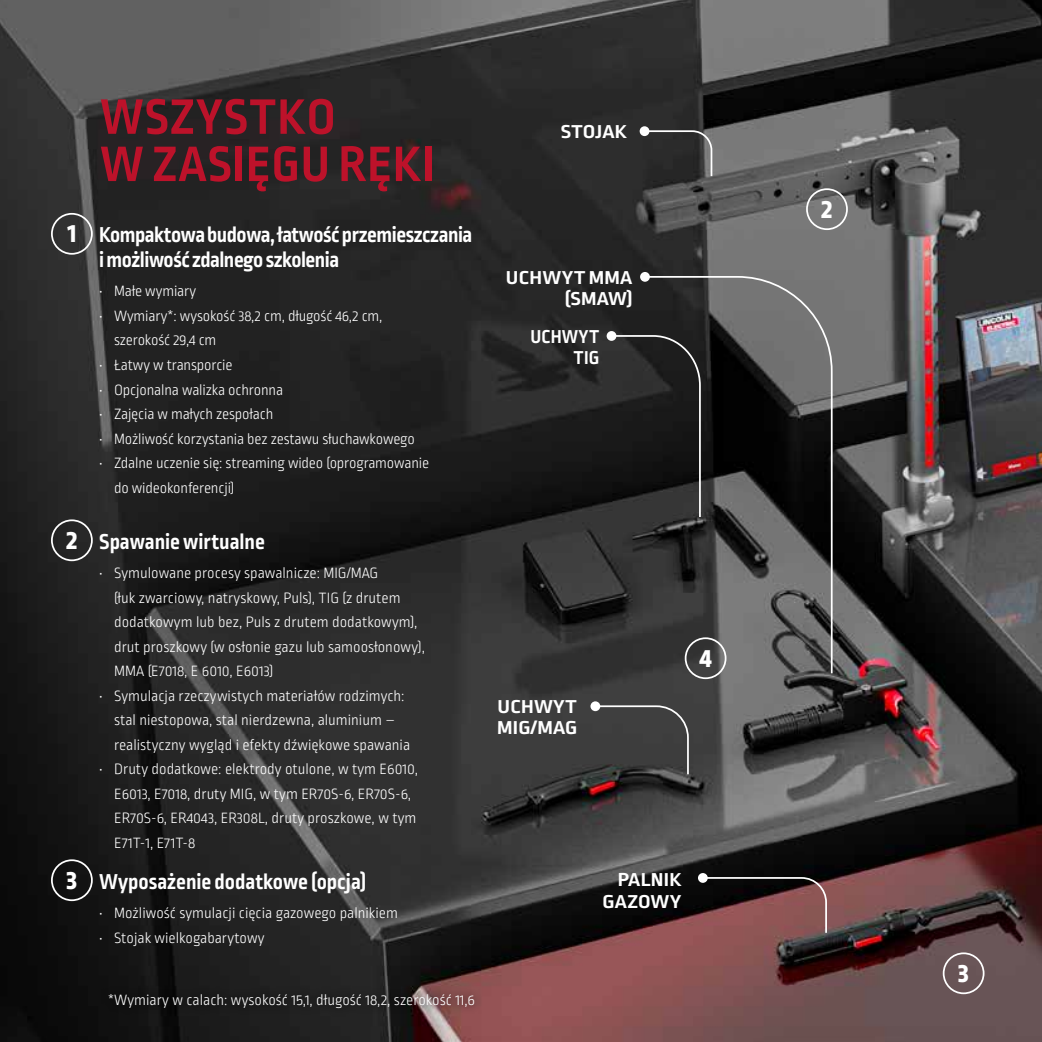
<style>
.page{position:relative;width:1042px;height:1042px;background:#fff}
.page>*{position:absolute;margin:0;border:0;box-sizing:border-box;transform-origin:0 0}
.t1{font:700 52.5px/47.2px "Ropa Sans Pro";letter-spacing:.02em;color:#bd122a}
.t2{font:800 28px "Ropa Sans Pro";color:#fff}
.t3{font:700 22.75px/24.5px "Ropa Sans Pro";letter-spacing:-.02em;color:#fff}
.t4{font:700 22.75px "Ropa Sans Pro";color:#fff}
.t5{font:700 19.78px/21.2px "Ropa Sans Pro";letter-spacing:.01em;color:#fff;text-align:right;scale:1.15 1}
.t6{font:700 19.78px/21.2px "Ropa Sans Pro";letter-spacing:.01em;color:#fff;text-align:right}
.t7{font:300 15.75px/24.5px "Ropa Sans Pro";color:#fff}
.s1{font-weight:800;font-size:28px}
</style>
<div class="page">
<img style="left:0;top:0;width:1042px;height:1042px">
<div style="left:685px;top:637px;width:41px;height:42px;border:2px solid #fff;border-radius:50%"></div>
<div style="left:943px;top:952px;width:41px;height:42px;border:2px solid #fff;border-radius:50%"></div>
<div style="left:51px;top:859px;width:42px;height:42px;border:2px solid #fff;border-radius:50%"></div>
<div style="left:51px;top:213px;width:42px;height:42px;border:2px solid #fff;border-radius:50%"></div>
<div style="left:806px;top:188px;width:42px;height:42px;border:2px solid #fff;border-radius:50%"></div>
<div style="left:51px;top:519px;width:42px;height:42px;border:2px solid #fff;border-radius:50%"></div>
<svg style="left:610px;top:334px;width:33px;height:185px;background:#232323"></svg>
<div style="left:606px;top:331px;width:10px;height:10px;background:#fff;border-radius:50%"></div>
<svg style="left:643px;top:275px;width:190px;height:400px;background:#414141"></svg>
<div style="left:640px;top:272px;width:10px;height:10px;background:#fff;border-radius:50%"></div>
<svg style="left:701px;top:876px;width:127px;height:58px;background:#674142"></svg>
<div style="left:698px;top:873px;width:10px;height:10px;background:#fff;border-radius:50%"></div>
<svg style="left:643px;top:129px;width:70px;height:49px;background:#3d3d3d"></svg>
<div style="left:639px;top:126px;width:10px;height:10px;background:#fff;border-radius:50%"></div>
<svg style="left:593px;top:704px;width:97px;height:72px;background:#444"></svg>
<div style="left:590px;top:701px;width:10px;height:10px;background:#fff;border-radius:50%"></div>
<div style="left:101px;top:985px;width:382px;height:32px;background:#000;opacity:.75"></div>
<h2 class="t2" style="left:67px;top:217px;width:10px">1</h2>
<h1 class="t1" style="left:100px;top:96px;width:336px">WSZYSTKO<br>W ZASIĘGU RĘKI</h1>
<h3 class="t3" style="left:99px;top:224px;width:374px">Kompaktowa budowa, łatwość przemieszczania i możliwość zdalnego szkolenia</h3>
<p class="t7" style="left:99px;top:280px;width:99px">• Małe wymiary</p>
<p class="t7" style="left:114px;top:305px;width:270px;text-indent:-15px">• Wymiary*: wysokość 38,2 cm, długość 46,2 cm, szerokość 29,4 cm</p>
<p class="t7" style="left:99px;top:354px;width:135px">• Łatwy w transporcie</p>
<p class="t7" style="left:99px;top:378px;width:185px">• Opcjonalna walizka ochronna</p>
<p class="t7" style="left:99px;top:403px;width:176px">• Zajęcia w małych zespołach</p>
<p class="t7" style="left:99px;top:427px;width:317px">• Możliwość korzystania bez zestawu słuchawkowego</p>
<p class="t7" style="left:114px;top:452px;width:316px;text-indent:-15px">• Zdalne uczenie się: streaming wideo (oprogramowanie do wideokonferencji)</p>
<h3 class="t4" style="left:66px;top:528px;width:200px"><span class="s1">2</span> Spawanie wirtualne</h3>
<p class="t7" style="left:114px;top:562px;width:312px;text-indent:-15px">• Symulowane procesy spawalnicze: MIG/MAG<br>(łuk zwarciowy, natryskowy, Puls), TIG (z drutem dodatkowym lub bez, Puls z drutem dodatkowym), drut proszkowy (w osłonie gazu lub samoosłonowy), MMA (E7018, E 6010, E6013)</p>
<p class="t7" style="left:114px;top:684px;width:297px;text-indent:-15px">• Symulacja rzeczywistych materiałów rodzimych: stal niestopowa, stal nierdzewna, aluminium – realistyczny wygląd i efekty dźwiękowe spawania</p>
<p class="t7" style="left:114px;top:758px;width:305px;text-indent:-15px">• Druty dodatkowe: elektrody otulone, w tym E6010, E6013, E7018, druty MIG, w tym ER70S-6, ER70S-6, ER70S-6, ER4043, ER308L, druty proszkowe, w tym E71T-1, E71T-8</p>
<h2 class="t2" style="left:67px;top:863px;width:12px">3</h2>
<h3 class="t4" style="left:99px;top:868px;width:269px">Wyposażenie dodatkowe (opcja)</h3>
<p class="t7" style="left:99px;top:902px;width:300px">• Możliwość symulacji cięcia gazowego palnikiem</p>
<p class="t7" style="left:99px;top:926px;width:167px">• Stojak wielkogabarytowy</p>
<p class="t7" style="left:108px;top:988px;width:369px">*Wymiary w calach: wysokość 15,1, długość 18,2, szerokość 11,6</p>
<p class="t5" style="left:561px;top:122px;width:59px">STOJAK</p>
<p class="t5" style="left:506px;top:268px;width:112px">UCHWYT MMA (SMAW)</p>
<p class="t6" style="left:530px;top:327px;width:70px">UCHWYT<br>TIG</p>
<p class="t5" style="left:497px;top:697px;width:71px;text-align:left">UCHWYT<br>MIG/MAG</p>
<h2 class="t2" style="left:699px;top:641px;width:14px">4</h2>
<p class="t5" style="left:602px;top:870px;width:70px">PALNIK<br>GAZOWY</p>
<h2 class="t2" style="left:821px;top:192px;width:12px">2</h2>
<h2 class="t2" style="left:958px;top:956px;width:12px">3</h2>
</div>
